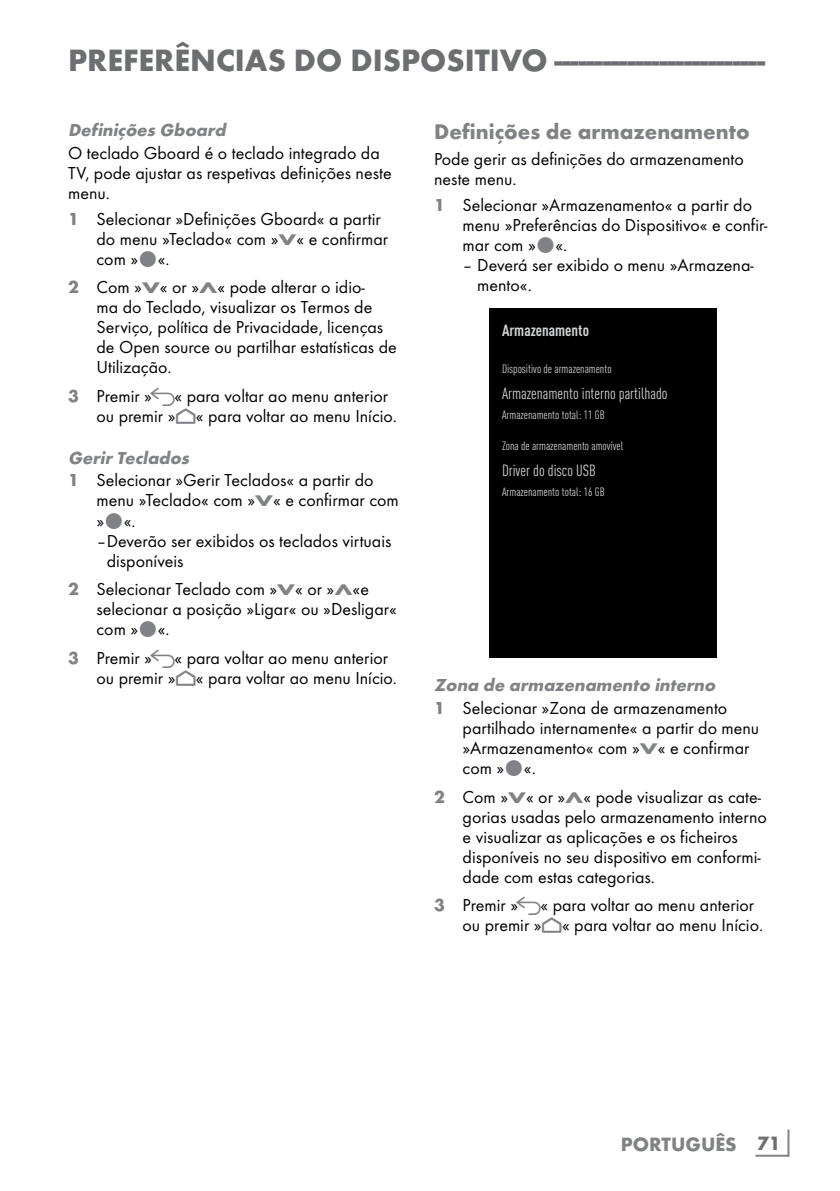
<style>
.page{position:relative;width:840px;height:1191px;background:#fff}
.page>*{position:absolute;margin:0;border:0;box-sizing:border-box;transform-origin:0 0}
.t1{font:700 32px "Futura TOT";color:#6d6e71}
.t2{font:700 22px "Futura TOT";color:#808285}
.t3{font:700 20px "Futura TOT";color:#808285}
.t4{font:18px/20px "Futura TOT Boo";color:#000}
.t5{font:italic 700 18px "Futura TOT";color:#808285}
.t6{font:condensed 16px "DIN Pro";color:#d1d3d4}
.t7{font:700 condensed 16px "DIN Pro";color:#d1d3d4}
.t8{font:condensed 12px "DIN Pro";color:#d1d3d4}
.s1{font-family:"Futura TOT";font-weight:700;color:#808285}
.s2{font-family:"Futura TOT";font-weight:700;font-size:16px;color:#808285}
.s3{font-family:"Arcelik TS9 Android";font-size:20px;color:#808285}
.s4{font-family:"Arcelik TS9 Android";font-size:24px;color:#808285}
.s5{color:#6d6e71}
</style>
<div class="page">
<hr style="left:787px;top:1129px;width:2px;height:27px;background:#808285">
<hr style="left:755px;top:1154px;width:33px;height:2px;background:#808285">
<div style="left:489px;top:307px;width:227px;height:350px;background:#000"></div>
<h1 class="t1" style="left:68px;top:40px;width:698px">PREFERÊNCIAS DO DISPOSITIVO---------------------------</h1>
<p class="t5" style="left:68px;top:119px;width:163px">Definições Gboard</p>
<p class="t4" style="left:68px;top:143px;width:325px">O teclado Gboard é o teclado integrado da<br>TV, pode ajustar as respetivas definições neste menu.</p>
<p class="t4" style="left:96px;top:209px;width:293px;text-indent:-28px"><span class="s1">1</span> Selecionar »Definições Gboard« a partir do menu »Teclado« com »<span class="s2">V</span>« e confirmar com » «.</p>
<p class="t4" style="left:96px;top:277px;width:302px;text-indent:-28px"><span class="s1">2</span> Com »<span class="s2">V</span>« or »<span class="s2">Λ</span>« pode alterar o idio-<br>ma do Teclado, visualizar os Termos de Serviço, política de Privacidade, licenças de Open source ou partilhar estatísticas de Utilização.</p>
<p class="t4" style="left:96px;top:386px;width:302px;text-indent:-28px"><span class="s1">3</span> Premir » <span class="s3">R</span>« para voltar ao menu anterior ou premir »<span class="s4">P</span>« para voltar ao menu Início.</p>
<p class="t5" style="left:68px;top:446px;width:126px">Gerir Teclados</p>
<p class="t4" style="left:68px;top:470px;width:307px"><span class="s1">1</span> Selecionar »Gerir Teclados« a partir do</p>
<p class="t4" style="left:96px;top:490px;width:304px">menu »Teclado« com »<span class="s2">V</span>« e confirmar com</p>
<p class="t4" style="left:96px;top:510px;width:41px">» «.</p>
<p class="t4" style="left:96px;top:530px;width:296px">–Deverão ser exibidos os teclados virtuais</p>
<p class="t4" style="left:107px;top:550px;width:78px">disponíveis</p>
<p class="t4" style="left:96px;top:579px;width:302px;text-indent:-28px"><span class="s1">2</span> Selecionar Teclado com »<span class="s2">V</span>« or »<span class="s2">Λ</span>«e selecionar a posição »Ligar« ou »Desligar« com » «.</p>
<p class="t4" style="left:96px;top:647px;width:302px;text-indent:-28px"><span class="s1">3</span> Premir » <span class="s3">R</span>« para voltar ao menu anterior ou premir »<span class="s4">P</span>« para voltar ao menu Início.</p>
<p class="t2" style="left:434px;top:118px;width:317px">Definições de armazenamento</p>
<p class="t4" style="left:434px;top:149px;width:311px">Pode gerir as definições do armazenamento neste menu.</p>
<p class="t4" style="left:462px;top:195px;width:306px;text-indent:-28px"><span class="s1">1</span> Selecionar »Armazenamento« a partir do menu »Preferências do Dispositivo« e confir&shy;mar com » «.</p>
<p class="t4" style="left:477px;top:255px;width:278px;text-indent:-15px">– Deverá ser exibido o menu »Armazena&shy;mento«.</p>
<p class="t7" style="left:501px;top:318px;width:88px">Armazenamento</p>
<p class="t8" style="left:501px;top:360px;width:111px">Dispositivo de armazenamento</p>
<p class="t6" style="left:501px;top:381px;width:167px">Armazenamento interno partilhado</p>
<p class="t8" style="left:501px;top:406px;width:104px">Armazenamento total: 11 GB</p>
<p class="t8" style="left:501px;top:437px;width:123px">Zona de armazenamento amovível</p>
<p class="t6" style="left:501px;top:458px;width:95px">Driver do disco USB</p>
<p class="t8" style="left:501px;top:483px;width:104px">Armazenamento total: 16 GB</p>
<p class="t5" style="left:434px;top:674px;width:286px">Zona de armazenamento interno</p>
<p class="t4" style="left:462px;top:698px;width:298px;text-indent:-28px"><span class="s1">1</span> Selecionar »Zona de armazenamento partilhado internamente« a partir do menu »Armazenamento« com »<span class="s2">V</span>« e confirmar com » «.</p>
<p class="t4" style="left:462px;top:786px;width:305px;text-indent:-28px"><span class="s1">2</span> Com »<span class="s2">V</span>« or »<span class="s2">Λ</span>« pode visualizar as cate&shy;gorias usadas pelo armazenamento interno e visualizar as aplicações e os ficheiros disponíveis no seu dispositivo em conformi&shy;dade com estas categorias.</p>
<p class="t4" style="left:462px;top:895px;width:302px;text-indent:-28px"><span class="s1">3</span> Premir » <span class="s3">R</span>« para voltar ao menu anterior ou premir »<span class="s4">P</span>« para voltar ao menu Início.</p>
<p class="t3" style="left:620px;top:1131px;width:161px">PORTUGUÊS <span class="s5">71</span></p>
</div>
